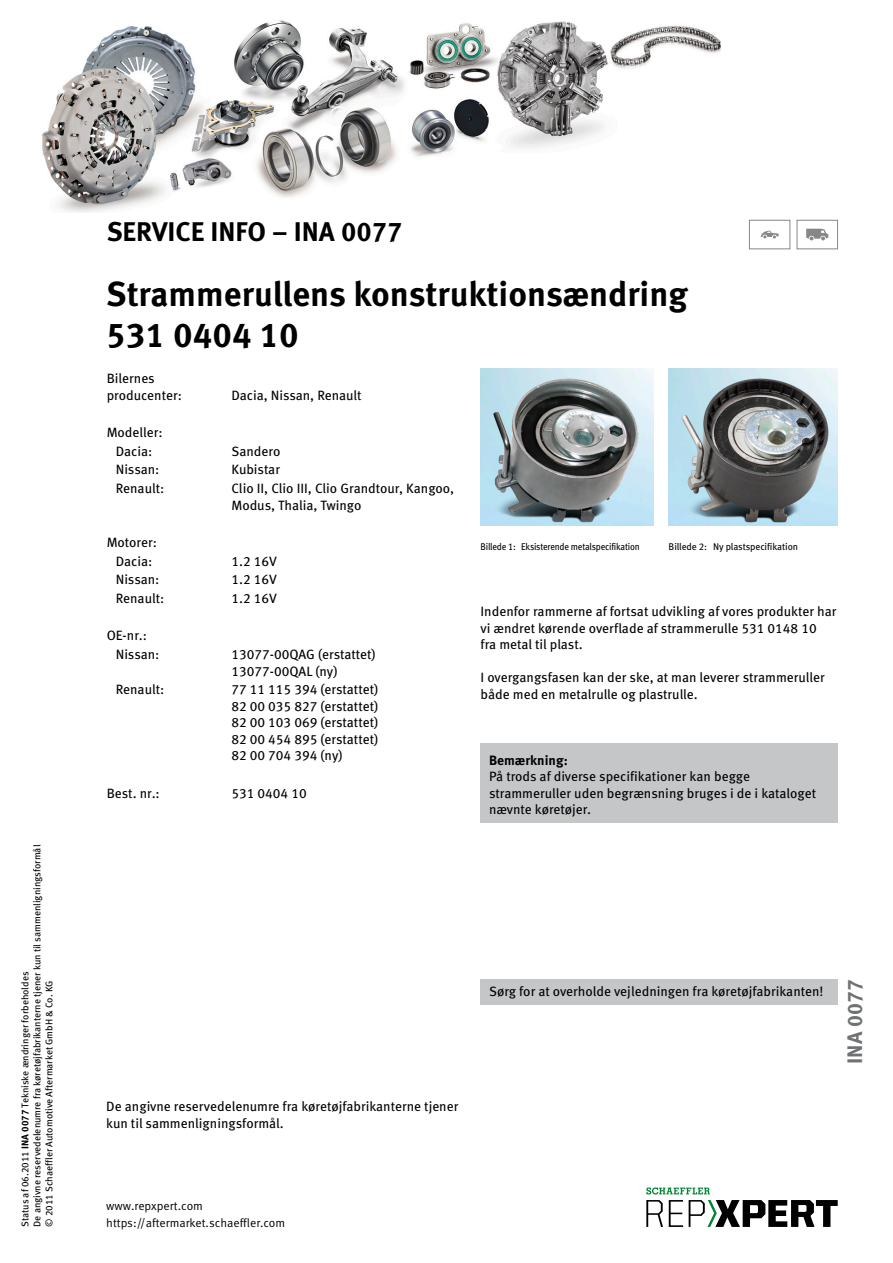
<style>
.page{position:relative;width:893px;height:1263px;background:#fff}
.page>*{position:absolute;margin:0;border:0;box-sizing:border-box;transform-origin:0 0}
.t1{font:700 34.5px/41.4px "Meta Pro";color:#000}
.t2{font:700 27px "Meta Pro";color:#000}
.t3{font:700 21px "Meta Pro";color:#6f7172}
.t4{font:13.5px/16.5px "Meta Pro";color:#000}
.t5{font:700 13.5px "Meta Pro";color:#000}
.t6{font:12px/16.5px "Meta Pro Norm";color:#000}
.t7{font:9.75px/12px "Meta Pro";letter-spacing:-.005em;color:#000}
.t8{font:9.75px "Meta Pro";letter-spacing:-.005em;color:#000;scale:.92 1}
.s1{font-weight:700}
</style>
<div class="page">
<div style="left:480px;top:744px;width:358px;height:79px;background:#c5c6c7"></div>
<img style="left:480px;top:369px;width:173px;height:157px">
<img style="left:669px;top:369px;width:169px;height:157px">
<div style="left:480px;top:980px;width:358px;height:25px;background:#c5c6c7"></div>
<div style="left:749px;top:220px;width:41px;height:29px;border:1px solid #868789"></div>
<svg style="left:761px;top:231px;width:18px;height:7px"></svg>
<div style="left:797px;top:220px;width:41px;height:29px;border:1px solid #868789"></div>
<svg style="left:806px;top:229px;width:22px;height:11px"></svg>
<img style="left:42px;top:20px;width:679px;height:193px">
<svg style="left:646px;top:1200px;width:17px;height:27px"></svg>
<svg style="left:669px;top:1200px;width:14px;height:27px"></svg>
<svg style="left:689px;top:1200px;width:149px;height:27px"></svg>
<svg style="left:646px;top:1187px;width:64px;height:7px"></svg>
<p class="t7" style="left:19px;top:1227px;width:383px;rotate:-90deg">Status af 06.2011 <span class="s1">INA 0077</span> Tekniske ændringer forbeholdes<br>De angivne reservedelenumre fra køretøjfabrikanterne tjener kun til sammenligningsformål © 2011 Schaeffler Automotive Aftermarket GmbH &amp; Co. KG</p>
<h2 class="t2" style="left:107px;top:210px;width:297px">SERVICE INFO – INA 0077</h2>
<h1 class="t1" style="left:106px;top:271px;width:583px">Strammerullens konstruktionsændring<br>531 0404 10</h1>
<p class="t4" style="left:107px;top:369px;width:77px">Bilernes producenter:</p>
<p class="t4" style="left:107px;top:422px;width:58px;line-height:18.8px;text-align:center">Modeller:<br>Dacia:</p>
<p class="t4" style="left:231px;top:386px;width:132px">Dacia, Nissan, Renault</p>
<p class="t4" style="left:231px;top:442px;width:51px">Sandero</p>
<p class="t4" style="left:116px;top:461px;width:45px">Nissan:</p>
<p class="t4" style="left:231px;top:461px;width:50px">Kubistar</p>
<p class="t4" style="left:116px;top:479px;width:50px">Renault:</p>
<p class="t4" style="left:231px;top:479px;width:224px">Clio II, Clio III, Clio Grandtour, Kangoo,<br>Modus, Thalia, Twingo</p>
<p class="t4" style="left:107px;top:532px;width:52px;line-height:18.8px;text-align:center">Motorer:<br>Dacia:</p>
<p class="t4" style="left:231px;top:552px;width:47px">1.2 16V</p>
<p class="t4" style="left:116px;top:571px;width:45px">Nissan:</p>
<p class="t4" style="left:231px;top:571px;width:47px">1.2 16V</p>
<p class="t4" style="left:116px;top:589px;width:50px">Renault:</p>
<p class="t4" style="left:231px;top:589px;width:47px">1.2 16V</p>
<p class="t4" style="left:116px;top:625px;width:45px;line-height:18.8px;text-indent:-9px">OE-nr.:<br>Nissan:</p>
<p class="t4" style="left:231px;top:645px;width:146px">13077-00QAG (erstattet)<br>13077-00QAL (ny)</p>
<p class="t4" style="left:116px;top:680px;width:50px">Renault:</p>
<p class="t4" style="left:231px;top:680px;width:148px;text-align:justify">77 11 115 394 (erstattet)<br>82 00 035 827 (erstattet)<br>82 00 103 069 (erstattet)<br>82 00 454 895 (erstattet)<br>82 00 704 394 (ny)</p>
<p class="t4" style="left:107px;top:784px;width:55px">Best. nr.:</p>
<p class="t4" style="left:231px;top:784px;width:77px">531 0404 10</p>
<p class="t8" style="left:480px;top:539px;width:175px">Billede 1: Eksisterende metalspecifikation</p>
<p class="t7" style="left:669px;top:540px;width:131px">Billede 2: Ny plastspecifikation</p>
<p class="t4" style="left:481px;top:602px;width:357px">Indenfor rammerne af fortsat udvikling af vores produkter har vi ændret kørende overflade af strammerulle 531 0148 10<br>fra metal til plast.</p>
<p class="t4" style="left:481px;top:668px;width:346px">I overgangsfasen kan der ske, at man leverer strammeruller både med en metalrulle og plastrulle.</p>
<p class="t5" style="left:489px;top:750px;width:80px">Bemærkning:</p>
<p class="t4" style="left:489px;top:767px;width:329px">På trods af diverse specifikationer kan begge strammeruller uden begrænsning bruges i de i kataloget nævnte køretøjer.</p>
<p class="t4" style="left:106px;top:1097px;width:354px">De angivne reservedelenumre fra køretøjfabrikanterne tjener kun til sammenligningsformål.</p>
<p class="t6" style="left:106px;top:1197px;width:180px">www.repxpert.com https://aftermarket.schaeffler.com</p>
<p class="t4" style="left:489px;top:982px;width:336px">Sørg for at overholde vejledningen fra køretøjfabrikanten!</p>
<h3 class="t3" style="left:838px;top:1064px;width:86px;rotate:-90deg">INA 0077</h3>
</div>
